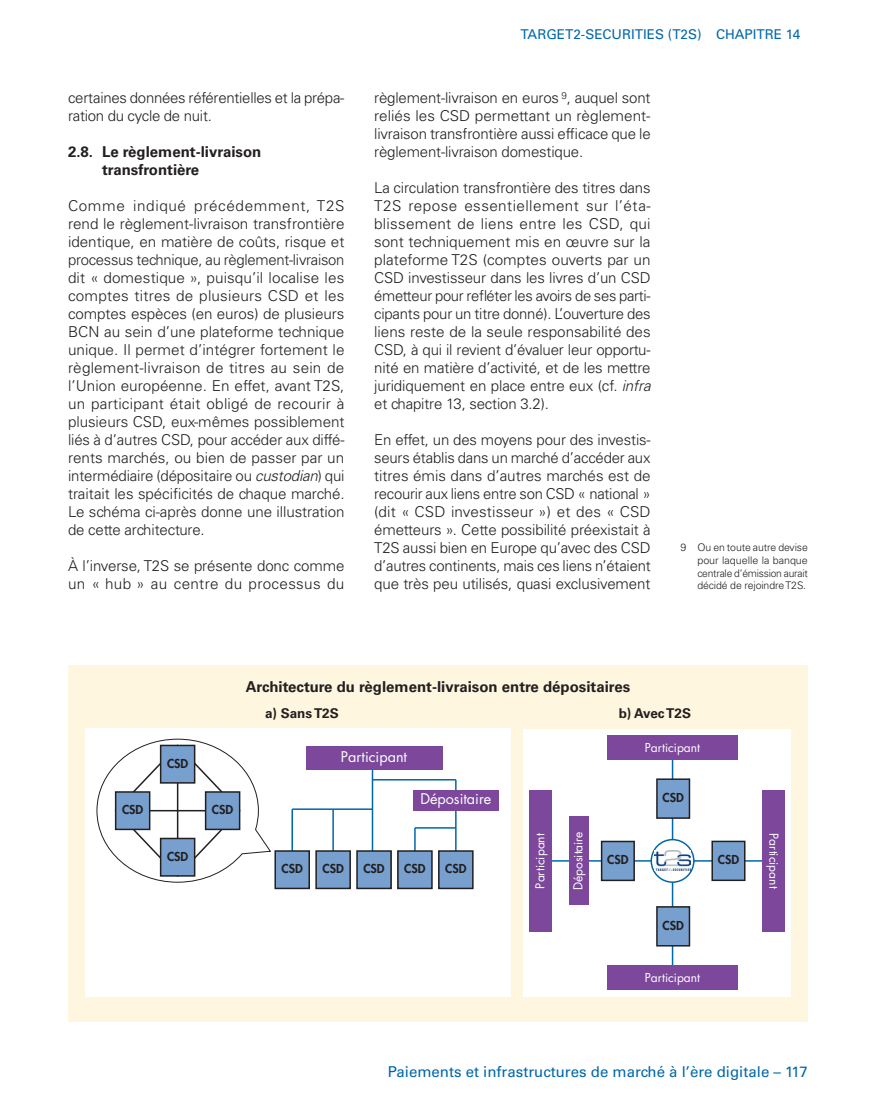
<style>
.page{position:relative;width:876px;height:1106px;background:#fff}
.page>*{position:absolute;margin:0;border:0;box-sizing:border-box;transform-origin:0 0}
.t1{font:300 15px/18px "Univers LT Std";letter-spacing:-.01em;color:#231f20;text-align:justify}
.t2{font:700 15px/18px "Univers LT Std";color:#231f20}
.t3{font:15px "Univers LT Std";color:#0067aa}
.t4{font:14.4px "Futura Std";color:#fff}
.t5{font:13.5px "Univers LT Std";color:#0067aa}
.t6{font:700 13.5px "Univers LT Std";color:#231f20}
.t7{font:12px "Futura Std";color:#fff}
.t8{font:800 12px "Futura Std";color:#231f20}
.t9{font:300 10.5px/12.8px "Univers LT Std";letter-spacing:-.01em;color:#231f20;text-align:justify}
.s1{font-style:italic}
</style>
<div class="page">
<div style="left:68px;top:664px;width:740px;height:357px;background:#fef6df"></div>
<div style="left:85px;top:728px;width:425px;height:268px;background:#fff"></div>
<hr style="left:372px;top:766px;width:1px;height:94px;background:#0067aa">
<hr style="left:372px;top:779px;width:84px;height:1px;background:#0067aa">
<hr style="left:292px;top:808px;width:80px;height:2px;background:#0067aa">
<hr style="left:291px;top:809px;width:2px;height:46px;background:#0067aa">
<hr style="left:332px;top:809px;width:2px;height:50px;background:#0067aa">
<hr style="left:455px;top:779px;width:2px;height:80px;background:#0067aa">
<hr style="left:414px;top:828px;width:2px;height:31px;background:#0067aa">
<hr style="left:415px;top:827px;width:41px;height:1px;background:#0067aa">
<svg style="left:97px;top:738px;width:174px;height:144px"></svg>
<hr style="left:177px;top:759px;width:1px;height:102px;background:#231f20">
<hr style="left:118px;top:810px;width:119px;height:1px;background:#231f20">
<div style="left:161px;top:745px;width:34px;height:38px;background:#77a0cf"></div>
<div style="left:160px;top:744px;width:35px;height:39px;border:2px solid #231f20"></div>
<div style="left:206px;top:792px;width:34px;height:37px;background:#77a0cf"></div>
<div style="left:205px;top:791px;width:35px;height:39px;border:2px solid #231f20"></div>
<div style="left:161px;top:838px;width:34px;height:38px;background:#77a0cf"></div>
<div style="left:160px;top:837px;width:35px;height:39px;border:2px solid #231f20"></div>
<div style="left:116px;top:792px;width:34px;height:37px;background:#77a0cf"></div>
<div style="left:115px;top:791px;width:35px;height:39px;border:2px solid #231f20"></div>
<div style="left:275px;top:851px;width:34px;height:37px;background:#77a0cf"></div>
<div style="left:274px;top:850px;width:36px;height:39px;border:2px solid #231f20"></div>
<div style="left:316px;top:851px;width:34px;height:37px;background:#77a0cf"></div>
<div style="left:315px;top:850px;width:36px;height:39px;border:2px solid #231f20"></div>
<div style="left:357px;top:851px;width:34px;height:37px;background:#77a0cf"></div>
<div style="left:356px;top:850px;width:36px;height:39px;border:2px solid #231f20"></div>
<div style="left:398px;top:851px;width:34px;height:37px;background:#77a0cf"></div>
<div style="left:397px;top:850px;width:36px;height:39px;border:2px solid #231f20"></div>
<div style="left:439px;top:851px;width:34px;height:37px;background:#77a0cf"></div>
<div style="left:438px;top:850px;width:36px;height:39px;border:2px solid #231f20"></div>
<div style="left:306px;top:746px;width:136px;height:23px;background:#7d489c"></div>
<div style="left:413px;top:790px;width:85px;height:20px;background:#7d489c"></div>
<div style="left:523px;top:728px;width:268px;height:268px;background:#fff"></div>
<hr style="left:542px;top:860px;width:231px;height:1px;background:#0067aa">
<hr style="left:672px;top:748px;width:1px;height:225px;background:#0067aa">
<div style="left:607px;top:735px;width:131px;height:25px;background:#7d489c"></div>
<div style="left:607px;top:965px;width:131px;height:25px;background:#7d489c"></div>
<div style="left:529px;top:790px;width:23px;height:141px;background:#7d489c"></div>
<div style="left:762px;top:790px;width:22px;height:141px;background:#7d489c"></div>
<div style="left:569px;top:816px;width:20px;height:89px;background:#7d489c"></div>
<svg style="left:651px;top:839px;width:43px;height:43px"></svg>
<div style="left:650px;top:839px;width:44px;height:44px;border:2px solid #0067aa;border-radius:50%"></div>
<img style="left:654px;top:851px;width:37px;height:20px">
<div style="left:657px;top:779px;width:32px;height:39px;background:#77a0cf"></div>
<div style="left:656px;top:778px;width:34px;height:40px;border:2px solid #231f20"></div>
<div style="left:657px;top:906px;width:32px;height:39px;background:#77a0cf"></div>
<div style="left:656px;top:906px;width:34px;height:40px;border:2px solid #231f20"></div>
<div style="left:602px;top:841px;width:32px;height:39px;background:#77a0cf"></div>
<div style="left:601px;top:840px;width:34px;height:41px;border:2px solid #231f20"></div>
<div style="left:712px;top:841px;width:33px;height:39px;background:#77a0cf"></div>
<div style="left:711px;top:840px;width:34px;height:41px;border:2px solid #231f20"></div>
<p class="t1" style="left:68px;top:89px;width:278px">certaines données référentielles et la prépa&shy;ration du cycle de nuit.</p>
<p class="t2" style="left:102px;top:143px;width:161px;text-indent:-34px">2.8. Le règlement-livraison transfrontière</p>
<p class="t1" style="left:68px;top:197px;width:278px">Comme indiqué précédemment, T2S rend le règlement-livraison transfrontière identique, en matière de coûts, risque et processus technique, au règlement-livraison dit « domestique », puisqu’il localise les comptes titres de plusieurs CSD et les comptes espèces (en euros) de plusieurs BCN au sein d’une plateforme technique unique. Il permet d’intégrer fortement le règlement-livraison de titres au sein de l’Union européenne. En effet, avant T2S, un participant était obligé de recourir à plusieurs CSD, eux-mêmes possiblement liés à d’autres CSD, pour accéder aux diffé&shy;rents marchés, ou bien de passer par un intermédiaire (dépositaire ou <span class="s1">custodian</span>) qui traitait les spécificités de chaque marché.<br>Le schéma ci-après donne une illustration de cette architecture.</p>
<p class="t1" style="left:68px;top:557px;width:278px">À l’inverse, T2S se présente donc comme un « hub » au centre du processus du</p>
<p class="t5" style="left:520px;top:26px;width:8px">TAR</p>
<p class="t5" style="left:546px;top:26px;width:256px">GET2-Securities (T2S) Chapitre 14</p>
<p class="t1" style="left:374px;top:89px;width:278px">règlement-livraison en euros <sup>9</sup>, auquel sont reliés les CSD permettant un règlement&shy;livraison transfrontière aussi efficace que le règlement-livraison domestique.</p>
<p class="t1" style="left:374px;top:179px;width:278px">La circulation transfrontière des titres dans T2S repose essentiellement sur l’éta&shy;blissement de liens entre les CSD, qui sont techniquement mis en œuvre sur la plateforme T2S (comptes ouverts par un CSD investisseur dans les livres d’un CSD émetteur pour refléter les avoirs de ses parti&shy;cipants pour un titre donné). L’ouverture des liens reste de la seule responsabilité des CSD, à qui il revient d’évaluer leur opportu&shy;nité en matière d’activité, et de les mettre juridiquement en place entre eux (cf. <span class="s1">infra </span>et chapitre 13, section 3.2).</p>
<p class="t1" style="left:374px;top:431px;width:278px">En effet, un des moyens pour des investis&shy;seurs établis dans un marché d’accéder aux titres émis dans d’autres marchés est de recourir aux liens entre son CSD « national » (dit « CSD investisseur ») et des « CSD émetteurs ». Cette possibilité préexistait à T2S aussi bien en Europe qu’avec des CSD d’autres continents, mais ces liens n’étaient que très peu utilisés, quasi exclusivement</p>
<p class="t9" style="left:697px;top:541px;width:112px;text-indent:-17px">9 Ou en toute autre devise pour laquelle la banque centrale d’émission aurait décidé de rejoindre T2S.</p>
<p class="t8" style="left:122px;top:802px;width:23px">CSD</p>
<p class="t8" style="left:167px;top:755px;width:23px">CSD</p>
<p class="t8" style="left:167px;top:848px;width:23px">CSD</p>
<p class="t8" style="left:212px;top:802px;width:23px">CSD</p>
<p class="t2" style="left:246px;top:678px;width:386px">Architecture du règlement-livraison entre dépositaires</p>
<p class="t6" style="left:265px;top:705px;width:75px">a) Sans T2S</p>
<p class="t6" style="left:619px;top:705px;width:74px">b) Avec T2S</p>
<p class="t4" style="left:341px;top:747px;width:68px">Participant</p>
<p class="t4" style="left:420px;top:789px;width:72px">Dépositaire</p>
<p class="t8" style="left:282px;top:861px;width:23px">CSD</p>
<p class="t8" style="left:322px;top:861px;width:23px">CSD</p>
<p class="t8" style="left:363px;top:861px;width:23px">CSD</p>
<p class="t8" style="left:404px;top:861px;width:23px">CSD</p>
<p class="t8" style="left:445px;top:861px;width:23px">CSD</p>
<p class="t7" style="left:645px;top:739px;width:57px">Participant</p>
<p class="t8" style="left:662px;top:790px;width:23px">CSD</p>
<p class="t7" style="left:570px;top:890px;width:61px;rotate:-90deg">Dépositaire</p>
<p class="t7" style="left:532px;top:888px;width:57px;rotate:-90deg">Participant</p>
<p class="t7" style="left:781px;top:833px;width:57px;rotate:90deg">Participant</p>
<p class="t8" style="left:607px;top:852px;width:23px">CSD</p>
<p class="t8" style="left:718px;top:852px;width:23px">CSD</p>
<p class="t8" style="left:662px;top:917px;width:23px">CSD</p>
<p class="t7" style="left:645px;top:969px;width:57px">Participant</p>
<p class="t3" style="left:388px;top:1063px;width:421px">Paiements et infrastructures de marché à l’ère digitale – 117</p>
</div>
